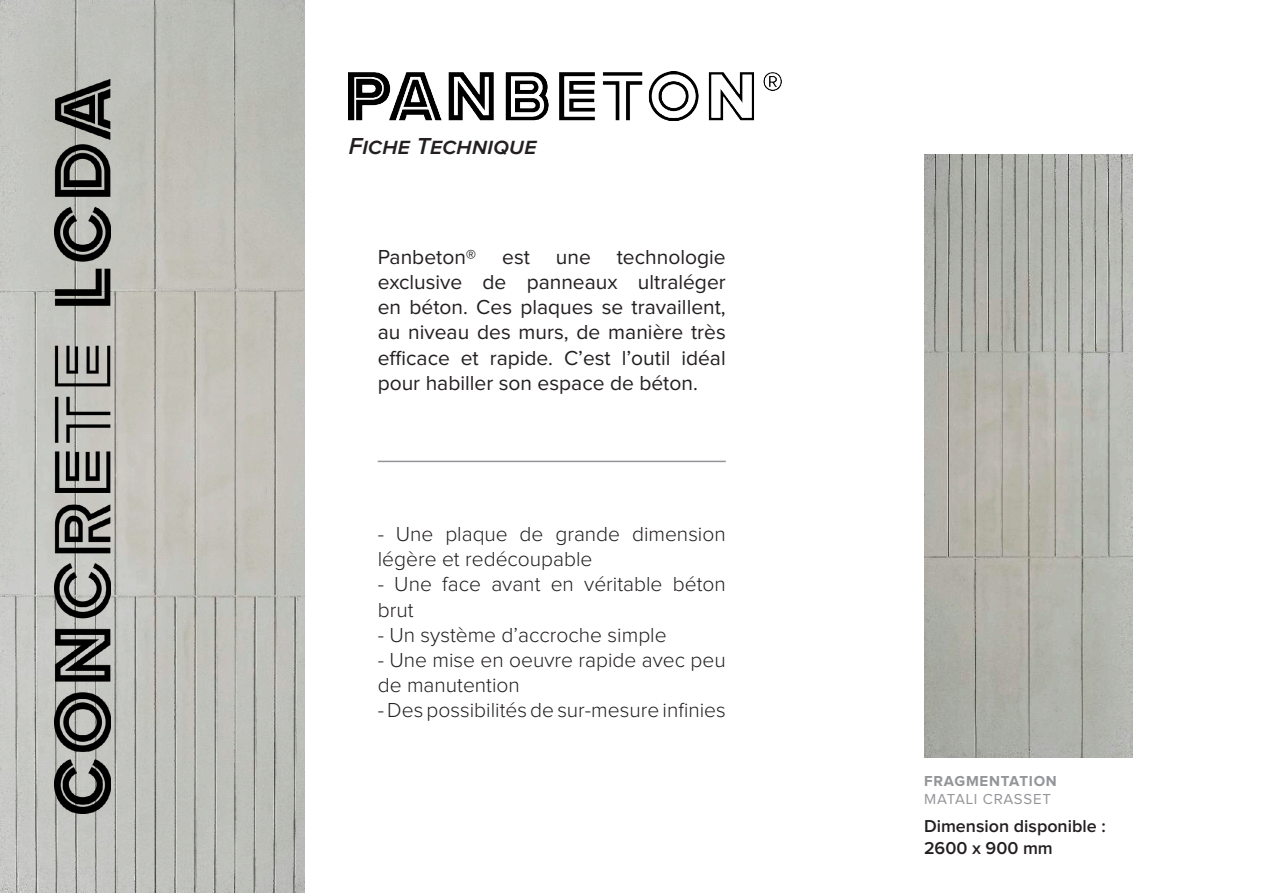
<style>
.page{position:relative;width:1263px;height:893px;background:#fff}
.page>*{position:absolute;margin:0;border:0;box-sizing:border-box;transform-origin:0 0}
.t1{font:italic 600 24px "Proxima Nova";color:#231f20}
.t2{font:300 21px/25.2px "Proxima Nova";color:#231f20}
.t3{font:21px/25.2px "Proxima Nova";color:#231f20;text-align:justify}
.t4{font:600 17.85px/21.5px "Proxima Nova";color:#231f20}
.t5{font:700 15px "Proxima Nova";letter-spacing:.05em;color:#939598}
.t6{font:15px "Proxima Nova";letter-spacing:.05em;color:#939598}
</style>
<div class="page">
<img style="left:0;top:0;width:304px;height:893px">
<img style="left:54px;top:79px;width:56px;height:735px">
<img style="left:924px;top:154px;width:208px;height:603px">
<img style="left:349px;top:72px;width:432px;height:48px">
<hr style="left:378px;top:461px;width:348px;height:1px;background:#939598">
<p class="t1" style="left:349px;top:135px;width:189px">Fiche Technique</p>
<p class="t3" style="left:378px;top:245px;width:350px">Panbeton® est une technologie exclusive de panneaux ultraléger en béton. Ces plaques se travaillent, au niveau des murs, de manière très efficace et rapide. C’est l’outil idéal pour habiller son espace de béton.</p>
<p class="t2" style="left:378px;top:522px;width:350px">- Une plaque de grande dimension légère et redécoupable</p>
<p class="t2" style="left:378px;top:573px;width:350px">- Une face avant en véritable béton brut</p>
<p class="t2" style="left:378px;top:623px;width:290px">- Un système d’accroche simple</p>
<p class="t2" style="left:378px;top:648px;width:350px">- Une mise en oeuvre rapide avec peu de manutention</p>
<p class="t2" style="left:378px;top:699px;width:350px">- Des possibilités de sur-mesure infinies</p>
<p class="t5" style="left:924px;top:774px;width:134px">FRAGMENTATION</p>
<p class="t6" style="left:924px;top:792px;width:128px">MATALI CRASSET</p>
<p class="t4" style="left:924px;top:816px;width:183px">Dimension disponible :<br>2600 x 900 mm</p>
</div>
